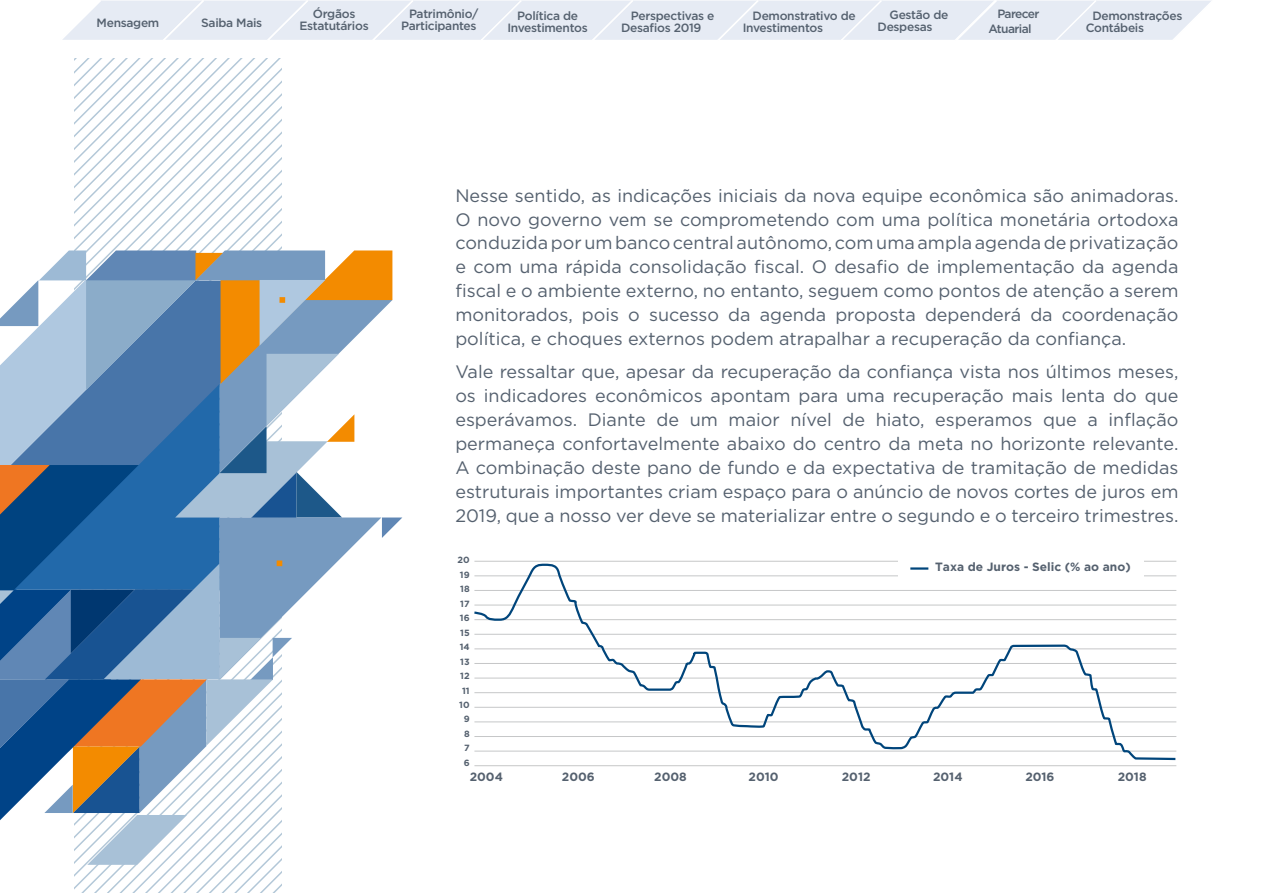
<style>
.page{position:relative;width:1263px;height:893px;background:#fff}
.page>*{position:absolute;margin:0;border:0;box-sizing:border-box;transform-origin:0 0}
.t1{font:18px/24px "Gotham";color:#55616f;text-align:justify}
.t2{font:500 12px/12px "Gotham";letter-spacing:-.025em;color:#55616f}
.t3{font:700 12px "Gotham";color:#55616f}
.t4{font:500 12px/14.4px "Gotham";letter-spacing:-.05em;color:#55616f}
.t5{font:700 9px/14.4px "Gotham";color:#55616f;text-align:right}
</style>
<div class="page">
<svg style="left:0;top:58px;width:402px;height:835px"></svg>
<hr style="left:474px;top:561px;width:702px;height:1px;background:#c6c7c8">
<div style="left:898px;top:550px;width:246px;height:36px;background:#fff"></div>
<hr style="left:474px;top:765px;width:702px;height:1px;background:#c6c7c8">
<svg style="left:474px;top:563px;width:702px;height:198px"></svg>
<hr style="left:910px;top:567px;width:18px;height:3px;background:#00457b">
<svg style="left:62px;top:0;width:1149px;height:40px;background:#e7ecf4"></svg>
<p class="t2" style="left:300px;top:8px;width:71px;text-align:center">Órgãos<br>Estatutários</p>
<p class="t2" style="left:97px;top:17px;width:64px">Mensagem</p>
<p class="t2" style="left:201px;top:17px;width:63px">Saiba Mais</p>
<p class="t2" style="left:401px;top:7px;width:79px;text-align:right">Patrimônio/<br>Participantes</p>
<p class="t2" style="left:621px;top:9px;width:95px;text-indent:10px">Perspectivas e<br>Desafios 2019</p>
<p class="t2" style="left:1086px;top:9px;width:98px;text-indent:7px">Demonstrações<br>Contábeis</p>
<p class="t2" style="left:507px;top:9px;width:82px;text-align:center">Política de<br>Investimentos</p>
<p class="t2" style="left:877px;top:9px;width:72px;text-indent:12px">Gestão de<br>Despesas</p>
<p class="t4" style="left:988px;top:7px;width:53px;text-indent:9px">Parecer<br>Atuarial</p>
<p class="t2" style="left:743px;top:9px;width:115px;text-indent:10px">Demonstrativo de<br>Investimentos</p>
<p class="t1" style="left:455px;top:183px;width:725px">Nesse sentido, as indicações iniciais da nova equipe econômica são animadoras.<br>O novo governo vem se comprometendo com uma política monetária ortodoxa conduzida por um banco central autônomo, com uma ampla agenda de privatização e com uma rápida consolidação fiscal. O desafio de implementação da agenda fiscal e o ambiente externo, no entanto, seguem como pontos de atenção a serem monitorados, pois o sucesso da agenda proposta dependerá da coordenação política, e choques externos podem atrapalhar a recuperação da confiança.</p>
<p class="t1" style="left:455px;top:359px;width:725px">Vale ressaltar que, apesar da recuperação da confiança vista nos últimos meses, os indicadores econômicos apontam para uma recuperação mais lenta do que esperávamos. Diante de um maior nível de hiato, esperamos que a inflação permaneça confortavelmente abaixo do centro da meta no horizonte relevante.<br>A combinação deste pano de fundo e da expectativa de tramitação de medidas estruturais importantes criam espaço para o anúncio de novos cortes de juros em 2019, que a nosso ver deve se materializar entre o segundo e o terceiro trimestres.</p>
<p class="t3" style="left:935px;top:559px;width:197px">Taxa de Juros - Selic (% ao ano)</p>
<p class="t5" style="left:457px;top:553px;width:14px">20<br>19<br>18<br>17<br>16<br>15<br>14<br>13<br>12<br>11<br>10<br>9<br>8<br>7<br>6</p>
<p class="t3" style="left:470px;top:769px;width:35px">2004</p>
<p class="t3" style="left:562px;top:769px;width:34px">2006</p>
<p class="t3" style="left:654px;top:769px;width:34px">2008</p>
<p class="t3" style="left:749px;top:769px;width:32px">2010</p>
<p class="t3" style="left:842px;top:769px;width:30px">2012</p>
<p class="t3" style="left:933px;top:769px;width:31px">2014</p>
<p class="t3" style="left:1025px;top:769px;width:31px">2016</p>
<p class="t3" style="left:1118px;top:769px;width:30px">2018</p>
</div>
